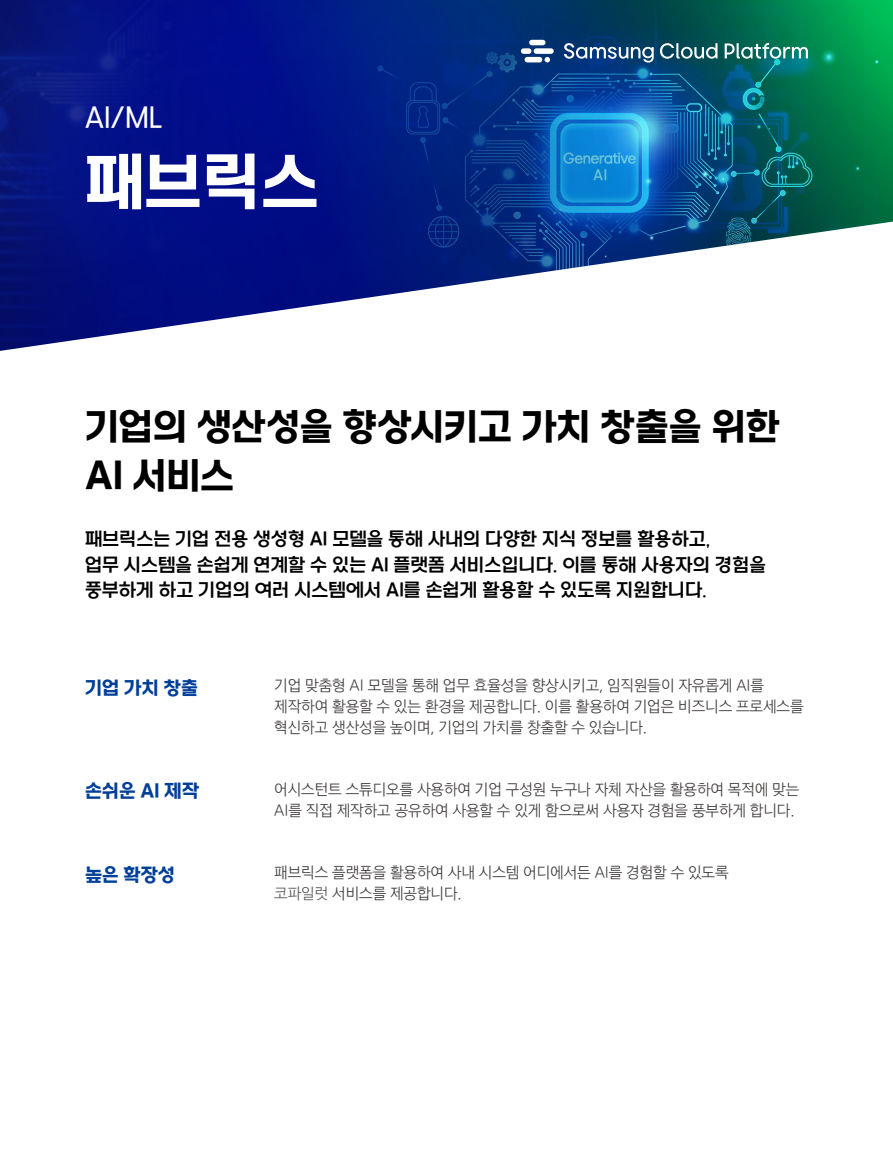
<style>
.page{position:relative;width:893px;height:1149px;background:#fff}
.page>*{position:absolute;margin:0;border:0;box-sizing:border-box;transform-origin:0 0}
.t1{font:61.5px "SDS Sans KROTF";color:#fff}
.t2{font:36px/49.5px "SDS Sans KROTF";letter-spacing:-.01em;color:#000}
.t3{font:28.5px "SDS Sans KROTF";color:#fff}
.t4{font:500 18px/25.5px "SDS Sans KROTF";color:#000}
.t5{font:18px "SDS Sans KROTF";color:#003f98}
.t6{font:15px/21px "SECGCOTFL";color:#3e3a39}
.s1{color:#595757}
</style>
<div class="page">
<img style="left:0;top:0;width:893px;height:351px">
<div style="left:529px;top:40px;width:16px;height:5px;background:#fff;border-radius:3px"></div>
<svg style="left:544px;top:57px;width:6px;height:5px"></svg>
<div style="left:525px;top:57px;width:17px;height:5px;background:#fff;border-radius:3px"></div>
<div style="left:521px;top:48px;width:10px;height:6px;background:#fff;border-radius:3px"></div>
<div style="left:534px;top:48px;width:20px;height:6px;background:#fff;border-radius:3px"></div>
<svg style="left:564px;top:43px;width:90px;height:20px"></svg>
<svg style="left:660px;top:43px;width:57px;height:16px"></svg>
<svg style="left:725px;top:43px;width:83px;height:16px"></svg>
<h3 class="t3" style="left:85px;top:103px;width:79px">AI/ML</h3>
<h1 class="t1" style="left:85px;top:148px;width:235px">패브릭스</h1>
<h2 class="t2" style="left:85px;top:403px;width:696px">기업의 생산성을 향상시키고 가치 창출을 위한<br>AI 서비스</h2>
<p class="t4" style="left:85px;top:527px;width:682px">패브릭스는 기업 전용 생성형 AI 모델을 통해 사내의 다양한 지식 정보를 활용하고,<br>업무 시스템을 손쉽게 연계할 수 있는 AI 플랫폼 서비스입니다. 이를 통해 사용자의 경험을 풍부하게 하고 기업의 여러 시스템에서 AI를 손쉽게 활용할 수 있도록 지원합니다.</p>
<p class="t5" style="left:85px;top:677px;width:114px">기업 가치 창출</p>
<p class="t6" style="left:274px;top:675px;width:531px">기업 맞춤형 AI 모델을 통해 업무 효율성을 향상시키고, 임직원들이 자유롭게 AI를 제작하여 활용할 수 있는 환경을 제공합니다. 이를 활용하여 기업은 비즈니스 프로세스를 혁신하고 생산성을 높이며, 기업의 가치를 창출할 수 있습니다.</p>
<p class="t5" style="left:85px;top:781px;width:116px">손쉬운 AI 제작</p>
<p class="t6" style="left:274px;top:779px;width:526px">어시스턴트 스튜디오를 사용하여 기업 구성원 누구나 자체 자산을 활용하여 목적에 맞는<br>AI를 직접 제작하고 공유하여 사용할 수 있게 함으로써 사용자 경험을 풍부하게 합니다.</p>
<p class="t5" style="left:85px;top:864px;width:92px">높은 확장성</p>
<p class="t6" style="left:274px;top:862px;width:456px">패브릭스 플랫폼을 활용하여 사내 시스템 어디에서든 AI를 경험할 수 있도록 <span class="s1">코파일럿</span> 서비스를 제공합니다.</p>
</div>
